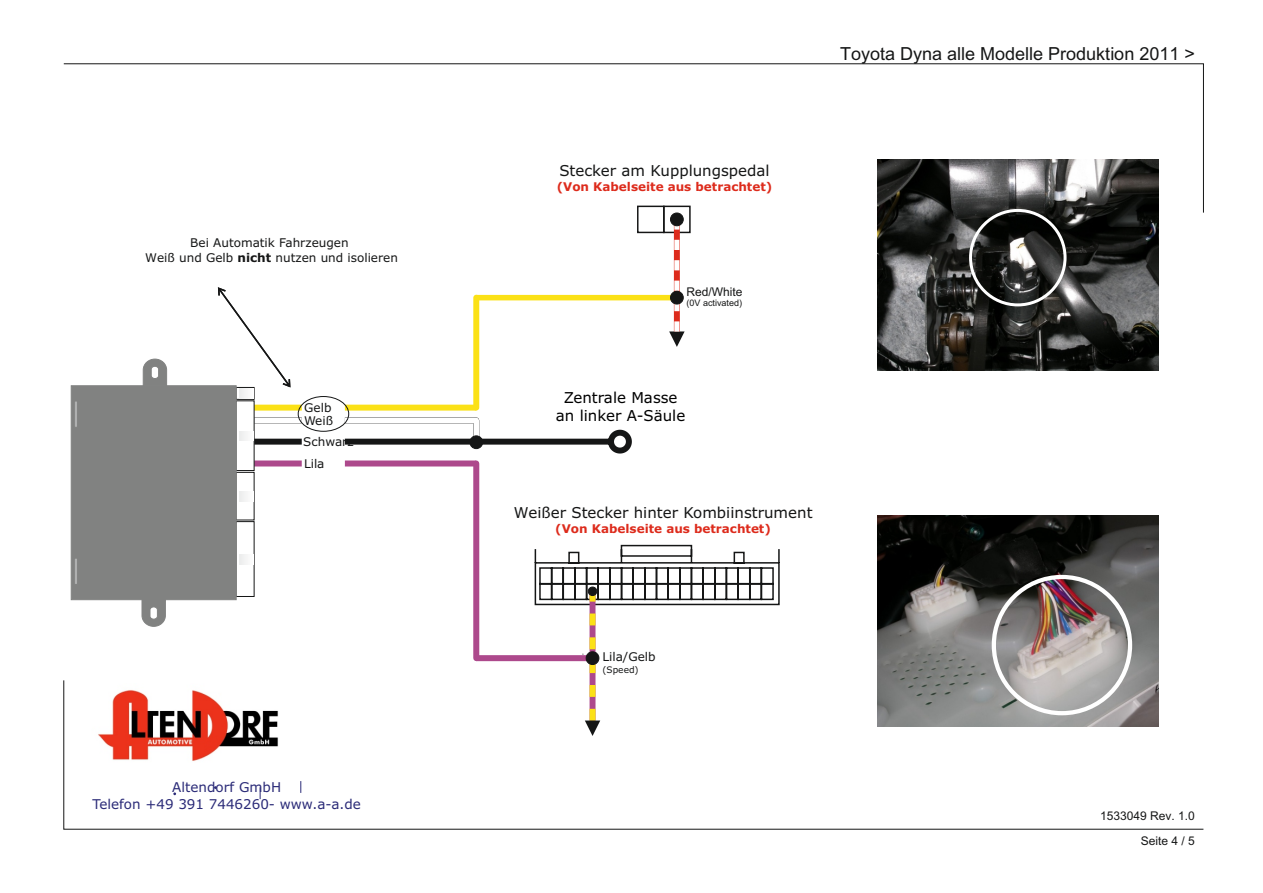
<style>
.page{position:relative;width:1263px;height:893px;background:#fff}
.page>*{position:absolute;margin:0;border:0;box-sizing:border-box;transform-origin:0 0}
.t1{font:18px "Arial Unicode MS";color:#151616}
.t2{font:15px "Verdana";color:#151616}
.t3{font:15px/18.3px "Verdana";color:#000;text-align:center}
.t4{font:13.5px/16.4px "Verdana";color:#2b2b78;text-align:center}
.t5{font:12px/12.9px "Verdana";color:#151616}
.t6{font:700 12px "Verdana";color:#dd2b1c}
.t7{font:12px "Arial Unicode MS";color:#151616}
.t8{font:12px "Arial";color:#151616}
.t9{font:9px "Arial";color:#151616}
.t10{font:9px "Verdana";color:#151616}
.s1{font-weight:700}
</style>
<div class="page">
<svg style="left:345px;top:430px;width:287px;height:24px"></svg>
<div style="left:254px;top:439px;width:48px;height:6px;background:#151616"></div>
<div style="left:345px;top:460px;width:131px;height:6px;background:#ad498c"></div>
<div style="left:254px;top:460px;width:48px;height:6px;background:#ad498c"></div>
<div style="left:476px;top:655px;width:116px;height:6px;background:#ad498c"></div>
<div style="left:473px;top:463px;width:6px;height:195px;background:#ad498c"></div>
<div style="left:345px;top:405px;width:131px;height:6px;background:#fbe116"></div>
<div style="left:254px;top:405px;width:48px;height:6px;background:#fbe116"></div>
<div style="left:476px;top:295px;width:201px;height:5px;background:#fbe116"></div>
<svg style="left:534px;top:544px;width:246px;height:136px"></svg>
<div style="left:345px;top:417px;width:131px;height:6px;background:#a8a8a8"></div>
<svg style="left:298px;top:418px;width:4px;height:5px"></svg>
<div style="left:345px;top:418px;width:131px;height:5px;background:#fff"></div>
<div style="left:473px;top:420px;width:6px;height:22px;background:#fff"></div>
<div style="left:470px;top:436px;width:13px;height:13px;background:#151616;border:1px solid #151616;border-radius:50%"></div>
<div style="left:473px;top:298px;width:6px;height:110px;background:#fbe116"></div>
<div style="left:637px;top:206px;width:28px;height:27px;border:1px solid #151616"></div>
<div style="left:663px;top:206px;width:28px;height:27px;border:1px solid #151616"></div>
<svg style="left:669px;top:219px;width:16px;height:128px"></svg>
<div style="left:670px;top:291px;width:13px;height:13px;background:#151616;border:1px solid #151616;border-radius:50%"></div>
<div style="left:670px;top:213px;width:13px;height:13px;background:#151616;border:1px solid #151616;border-radius:50%"></div>
<div style="left:298px;top:396px;width:51px;height:35px;border:1px solid #151616;border-radius:50%"></div>
<svg style="left:63px;top:63px;width:1141px;height:150px"></svg>
<svg style="left:63px;top:680px;width:1141px;height:149px"></svg>
<svg style="left:71px;top:287px;width:219px;height:340px"></svg>
<img style="left:878px;top:160px;width:280px;height:210px">
<div style="left:969px;top:209px;width:97px;height:97px;border:3px solid #fff;border-radius:50%"></div>
<img style="left:877px;top:515px;width:281px;height:211px">
<div style="left:992px;top:575px;width:140px;height:140px;border:4px solid #fff;border-radius:50%"></div>
<svg style="left:260px;top:787px;width:1px;height:12px"></svg>
<img style="left:92px;top:684px;width:196px;height:83px">
<svg style="left:300px;top:781px;width:1px;height:12px"></svg>
<p class="t5" style="left:145px;top:236px;width:254px;line-height:14.5px;text-align:center">Bei Automatik Fahrzeugen<br>Weiß und Gelb <span class="s1">nicht</span> nutzen und isolieren</p>
<p class="t5" style="left:304px;top:402px;width:31px">Gelb<br>Weiß</p>
<p class="t5" style="left:303px;top:437px;width:52px">Schwarz</p>
<p class="t5" style="left:304px;top:458px;width:22px">Lila</p>
<p class="t4" style="left:92px;top:780px;width:270px">Altendorf GmbH<br>Telefon +49 391 7446260- www.a-a.de</p>
<h1 class="t1" style="left:840px;top:47px;width:356px">Toyota Dyna alle Modelle Produktion 2011 &gt;</h1>
<p class="t2" style="left:559px;top:164px;width:212px">Stecker am Kupplungspedal</p>
<p class="t6" style="left:557px;top:182px;width:217px">(Von Kabelseite aus betrachtet)</p>
<p class="t8" style="left:686px;top:287px;width:58px">Red/White</p>
<p class="t9" style="left:686px;top:300px;width:57px">(0V activated)</p>
<p class="t3" style="left:556px;top:389px;width:131px">Zentrale Masse an linker A-Säule</p>
<p class="t2" style="left:514px;top:507px;width:300px">Weißer Stecker hinter Kombiinstrument</p>
<p class="t6" style="left:555px;top:524px;width:217px">(Von Kabelseite aus betrachtet)</p>
<p class="t5" style="left:602px;top:651px;width:55px">Lila/Gelb</p>
<p class="t10" style="left:602px;top:666px;width:38px">(Speed)</p>
<p class="t7" style="left:1100px;top:811px;width:96px">1533049 Rev. 1.0</p>
<p class="t7" style="left:1141px;top:837px;width:56px">Seite 4 / 5</p>
</div>
